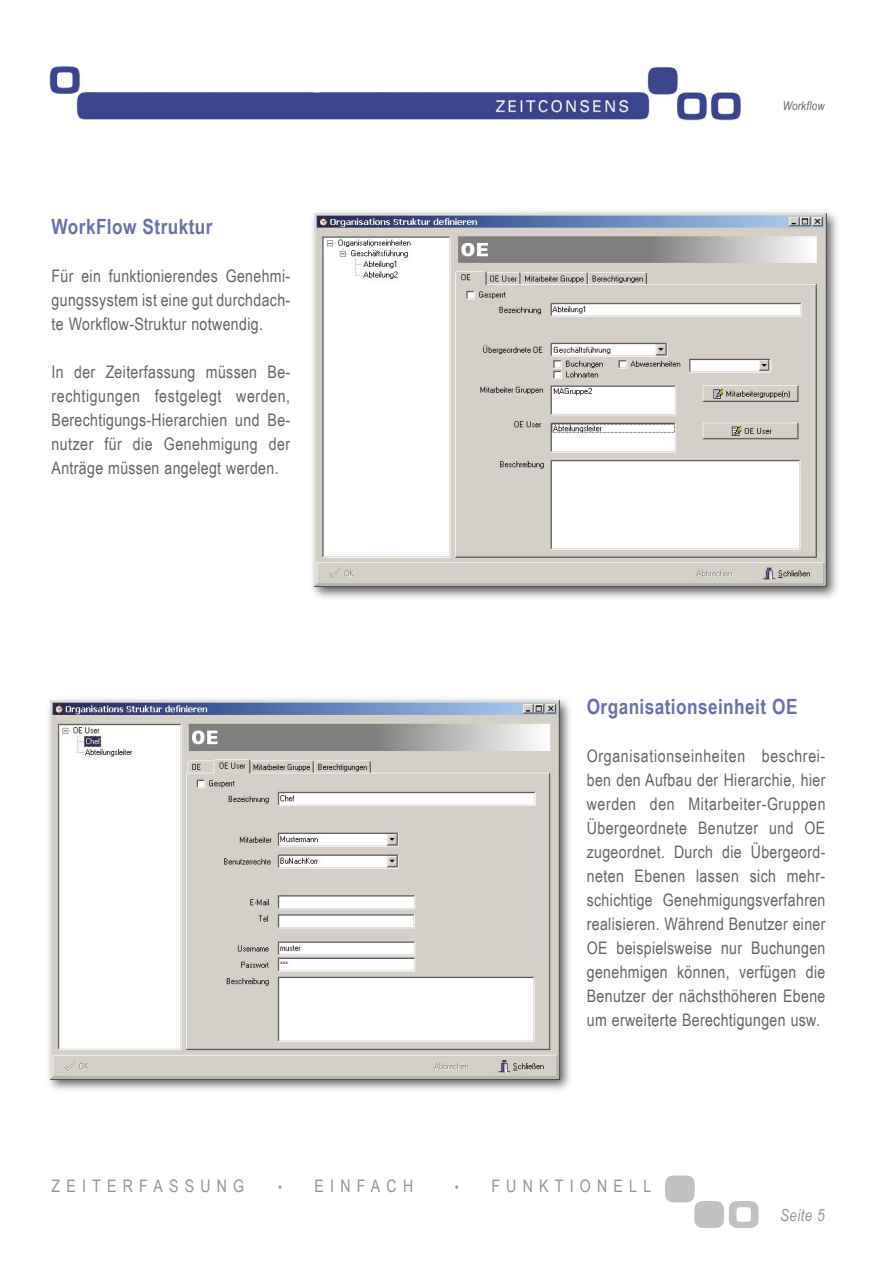
<style>
.page{position:relative;width:893px;height:1263px;background:#fff}
.page>*{position:absolute;margin:0;border:0;box-sizing:border-box;transform-origin:0 0}
.t1{font:700 21px "Arial Narrow";letter-spacing:.02em;color:#6970a9}
.t2{font:17.25px/24px "Arial Narrow";letter-spacing:.02em;color:#636363;text-align:justify}
.t3{font:17.25px "Arial Narrow";letter-spacing:.36em;color:#939393}
.t4{font:italic 16.5px "Arial Narrow";letter-spacing:.02em;color:#939393}
.t5{font:italic 12px "Arial Narrow";letter-spacing:.02em;color:#636363}
.s1{font-size:13.5px}
</style>
<div class="page">
<svg style="left:665px;top:1175px;width:94px;height:53px"></svg>
<img style="left:49px;top:66px;width:693px;height:54px">
<img style="left:48px;top:699px;width:522px;height:391px">
<img style="left:51px;top:700px;width:509px;height:380px">
<img style="left:312px;top:211px;width:525px;height:388px">
<img style="left:314px;top:214px;width:512px;height:373px">
<p class="t1" style="left:52px;top:210px;width:162px">WorkFlow Struktur</p>
<p class="t2" style="left:52px;top:263px;width:240px">Für ein funktionierendes Genehmi&shy;gungssystem ist eine gut durchdach&shy;te Workflow-Struktur notwendig.</p>
<p class="t2" style="left:52px;top:359px;width:240px">In der Zeiterfassung müssen Be&shy;rechtigungen festgelegt werden, Berechtigungs-Hierarchien und Be&shy;nutzer für die Genehmigung der Anträge müssen angelegt werden.</p>
<p class="t5" style="left:783px;top:98px;width:43px">Workflow</p>
<p class="t1" style="left:587px;top:690px;width:212px">Organisationseinheit OE</p>
<p class="t2" style="left:587px;top:743px;width:240px">Organisationseinheiten beschrei&shy;ben den Aufbau der Hierarchie, hier werden den Mitarbeiter-Gruppen Übergeordnete Benutzer und OE zugeordnet. Durch die Übergeord&shy;neten Ebenen lassen sich mehr&shy;schichtige Genehmigungsverfahren realisieren. Während Benutzer einer OE beispielsweise nur Buchungen genehmigen können, verfügen die Benutzer der nächsthöheren Ebene um erweiterte Berechtigungen usw.</p>
<p class="t3" style="left:51px;top:1173px;width:194px">ZEITERFASSUNG</p>
<p class="t3" style="left:278px;top:1173px;width:137px"><span class="s1">•</span> EINFACH</p>
<p class="t3" style="left:455px;top:1173px;width:198px"><span class="s1">•</span> FUNKTIONELL</p>
<p class="t4" style="left:780px;top:1204px;width:46px">Seite 5</p>
</div>
